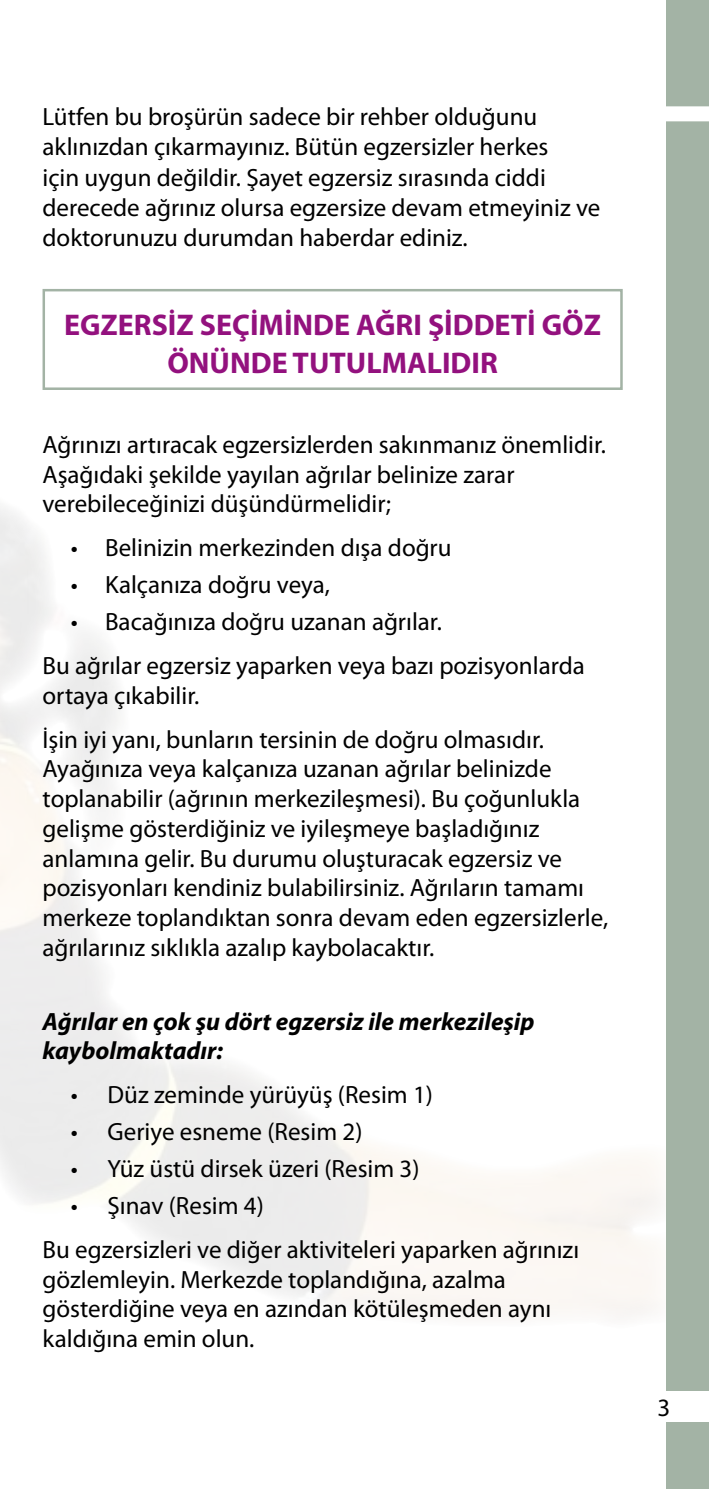
<style>
.page{position:relative;width:709px;height:1489px;background:#fff}
.page>*{position:absolute;margin:0;border:0;box-sizing:border-box;transform-origin:0 0}
.t1{font:700 30px/37.8px "Myriad Pro";color:#93117e;text-align:center}
.t2{font:25px/29.8px "Myriad Pro";color:#000}
.t3{font:italic 700 25px/29.8px "Myriad Pro";color:#000}
</style>
<div class="page">
<div style="left:666px;top:0;width:43px;height:1488px;background:#a3b3a5"></div>
<div style="left:43px;top:289px;width:579px;height:101px;border:2px solid #a3b3a5"></div>
<div style="left:638px;top:1391px;width:51px;height:30px;background:#fff"></div>
<div style="left:659px;top:106px;width:50px;height:15px;background:#fff"></div>
<div style="left:679px;top:1391px;width:30px;height:30px;background:#fff"></div>
<p class="t2" style="left:43px;top:101px;width:559px">Lütfen bu broşürün sadece bir rehber olduğunu aklınızdan çıkarmayınız. Bütün egzersizler herkes<br>için uygun değildir. Şayet egzersiz sırasında ciddi derecede ağrınız olursa egzersize devam etmeyiniz ve doktorunuzu durumdan haberdar ediniz.</p>
<p class="t1" style="left:64px;top:305px;width:538px">EGZERSİZ SEÇİMİNDE AĞRI ŞİDDETİ GÖZ<br>ÖNÜNDE TUTULMALIDIR</p>
<p class="t2" style="left:43px;top:429px;width:565px">Ağrınızı artıracak egzersizlerden sakınmanız önemlidir.<br>Aşağıdaki şekilde yayılan ağrılar belinize zarar verebileceğinizi düşündürmelidir;</p>
<p class="t2" style="left:71px;top:532px;width:382px">• Belinizin merkezinden dışa doğru</p>
<p class="t2" style="left:71px;top:569px;width:261px">• Kalçanıza doğru veya,</p>
<p class="t2" style="left:43px;top:599px;width:544px;line-height:44px;text-indent:28px">• Bacağınıza doğru uzanan ağrılar.<br>Bu ağrılar egzersiz yaparken veya bazı pozisyonlarda</p>
<p class="t2" style="left:43px;top:672px;width:503px;line-height:44px">ortaya çıkabilir.<br>İşin iyi yanı, bunların tersinin de doğru olmasıdır.</p>
<p class="t2" style="left:43px;top:753px;width:567px">Ayağınıza veya kalçanıza uzanan ağrılar belinizde toplanabilir (ağrının merkezileşmesi). Bu çoğunlukla gelişme gösterdiğiniz ve iyileşmeye başladığınız anlamına gelir. Bu durumu oluşturacak egzersiz ve pozisyonları kendiniz bulabilirsiniz. Ağrıların tamamı merkeze toplandıktan sonra devam eden egzersizlerle, ağrılarınız sıklıkla azalıp kaybolacaktır.</p>
<p class="t3" style="left:43px;top:1005px;width:493px">Ağrılar en çok şu dört egzersiz ile merkezileşip kaybolmaktadır:</p>
<p class="t2" style="left:71px;top:1079px;width:363px">• Düz zeminde yürüyüş (Resim 1)</p>
<p class="t2" style="left:71px;top:1116px;width:293px">• Geriye esneme (Resim 2)</p>
<p class="t2" style="left:71px;top:1153px;width:350px">• Yüz üstü dirsek üzeri (Resim 3)</p>
<p class="t2" style="left:43px;top:1182px;width:538px;line-height:44px;text-indent:28px">• Şınav (Resim 4)<br>Bu egzersizleri ve diğer aktiviteleri yaparken ağrınızı</p>
<p class="t2" style="left:43px;top:1263px;width:510px">gözlemleyin. Merkezde toplandığına, azalma gösterdiğine veya en azından kötüleşmeden aynı kaldığına emin olun.</p>
<p class="t2" style="left:657px;top:1392px;width:14px">3</p>
</div>
